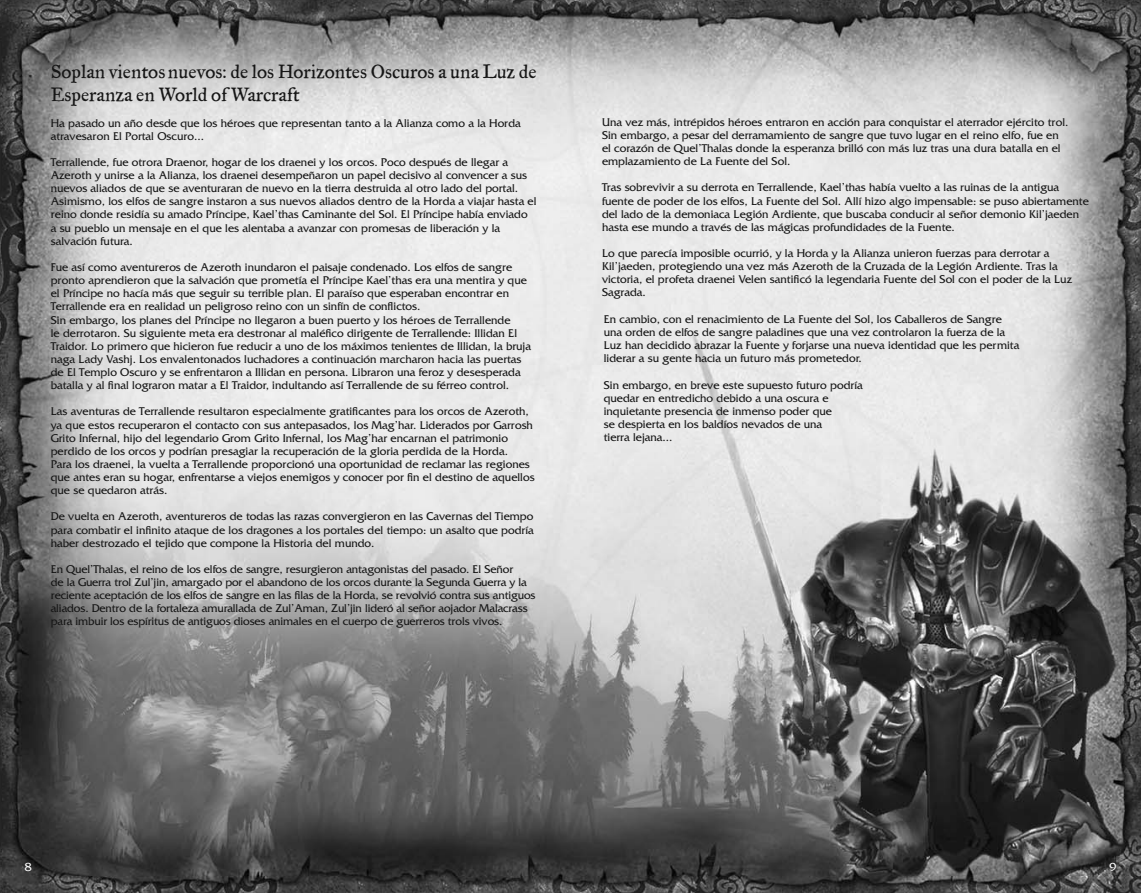
<style>
.page{position:relative;width:1141px;height:893px;background:#fff}
.page>*{position:absolute;margin:0;border:0;box-sizing:border-box;transform-origin:0 0}
.t1{font:21px/22.8px "Historical Fell Type Roman";color:#161616}
.t2{font:12.25px "Friz Quadrata";color:#fff}
.t3{font:11.9px/13.1px "Friz Quadrata";color:#161616}
</style>
<div class="page">
<img style="left:0;top:0;width:1141px;height:893px">
<h1 class="t1" style="left:51px;top:63px;width:488px">Soplan vientos nuevos: de los Horizontes Oscuros a una Luz de<br>Esperanza en World of Warcraft</h1>
<p class="t3" style="left:51px;top:117px;width:472px">Ha pasado un año desde que los héroes que representan tanto a la Alianza como a la Horda atravesaron El Portal Oscuro...</p>
<p class="t3" style="left:51px;top:157px;width:487px">Terrallende, fue otrora Draenor, hogar de los draenei y los orcos. Poco después de llegar a Azeroth y unirse a la Alianza, los draenei desempeñaron un papel decisivo al convencer a sus nuevos aliados de que se aventuraran de nuevo en la tierra destruida al otro lado del portal.<br>Asimismo, los elfos de sangre instaron a sus nuevos aliados dentro de la Horda a viajar hasta el reino donde residía su amado Príncipe, Kael’thas Caminante del Sol. El Príncipe había enviado<br>a su pueblo un mensaje en el que les alentaba a avanzar con promesas de liberación y la salvación futura.</p>
<p class="t3" style="left:51px;top:262px;width:482px">Fue así como aventureros de Azeroth inundaron el paisaje condenado. Los elfos de sangre pronto aprendieron que la salvación que prometía el Príncipe Kael’thas era una mentira y que el Príncipe no hacía más que seguir su terrible plan. El paraíso que esperaban encontrar en Terrallende era en realidad un peligroso reino con un sinfín de conflictos.<br>Sin embargo, los planes del Príncipe no llegaron a buen puerto y los héroes de Terrallende<br>le derrotaron. Su siguiente meta era destronar al maléfico dirigente de Terrallende: Illidan El Traidor. Lo primero que hicieron fue reducir a uno de los máximos tenientes de Illidan, la bruja naga Lady Vashj. Los envalentonados luchadores a continuación marcharon hacia las puertas de El Templo Oscuro y se enfrentaron a Illidan en persona. Libraron una feroz y desesperada batalla y al final lograron matar a El Traidor, indultando así Terrallende de su férreo control.</p>
<p class="t3" style="left:51px;top:406px;width:485px">Las aventuras de Terrallende resultaron especialmente gratificantes para los orcos de Azeroth, ya que estos recuperaron el contacto con sus antepasados, los Mag’har. Liderados por Garrosh Grito Infernal, hijo del legendario Grom Grito Infernal, los Mag’har encarnan el patrimonio perdido de los orcos y podrían presagiar la recuperación de la gloria perdida de la Horda.<br>Para los draenei, la vuelta a Terrallende proporcionó una oportunidad de reclamar las regiones que antes eran su hogar, enfrentarse a viejos enemigos y conocer por fin el destino de aquellos que se quedaron atrás.</p>
<p class="t3" style="left:51px;top:511px;width:485px;text-align:justify">De vuelta en Azeroth, aventureros de todas las razas convergieron en las Cavernas del Tiempo para combatir el infinito ataque de los dragones a los portales del tiempo: un asalto que podría haber destrozado el tejido que compone la Historia del mundo.</p>
<p class="t3" style="left:51px;top:564px;width:486px">En Quel’Thalas, el reino de los elfos de sangre, resurgieron antagonistas del pasado. El Señor<br>de la Guerra trol Zul’jin, amargado por el abandono de los orcos durante la Segunda Guerra y la reciente aceptación de los elfos de sangre en las filas de la Horda, se revolvió contra sus antiguos aliados. Dentro de la fortaleza amurallada de Zul’Aman, Zul’jin lideró al señor aojador Malacrass para imbuir los espíritus de antiguos dioses animales en el cuerpo de guerreros trols vivos.</p>
<p class="t3" style="left:602px;top:116px;width:468px">Una vez más, intrépidos héroes entraron en acción para conquistar el aterrador ejército trol.<br>Sin embargo, a pesar del derramamiento de sangre que tuvo lugar en el reino elfo, fue en el corazón de Quel’Thalas donde la esperanza brilló con más luz tras una dura batalla en el emplazamiento de La Fuente del Sol.</p>
<p class="t3" style="left:602px;top:182px;width:488px">Tras sobrevivir a su derrota en Terrallende, Kael’thas había vuelto a las ruinas de la antigua fuente de poder de los elfos, La Fuente del Sol. Allí hizo algo impensable: se puso abiertamente del lado de la demoniaca Legión Ardiente, que buscaba conducir al señor demonio Kil’jaeden hasta ese mundo a través de las mágicas profundidades de la Fuente.</p>
<p class="t3" style="left:602px;top:248px;width:472px">Lo que parecía imposible ocurrió, y la Horda y la Alianza unieron fuerzas para derrotar a Kil’jaeden, protegiendo una vez más Azeroth de la Cruzada de la Legión Ardiente. Tras la victoria, el profeta draenei Velen santificó la legendaria Fuente del Sol con el poder de la Luz Sagrada.</p>
<p class="t3" style="left:604px;top:314px;width:417px">En cambio, con el renacimiento de La Fuente del Sol, los Caballeros de Sangre una orden de elfos de sangre paladines que una vez controlaron la fuerza de la Luz han decidido abrazar la Fuente y forjarse una nueva identidad que les permita liderar a su gente hacia un futuro más prometedor.</p>
<p class="t3" style="left:604px;top:379px;width:261px">Sin embargo, en breve este supuesto futuro podría quedar en entredicho debido a una oscura e inquietante presencia de inmenso poder que<br>se despierta en los baldíos nevados de una<br>tierra lejana...</p>
<p class="t2" style="left:25px;top:862px;width:8px">8</p>
<p class="t2" style="left:1109px;top:862px;width:8px">9</p>
</div>
